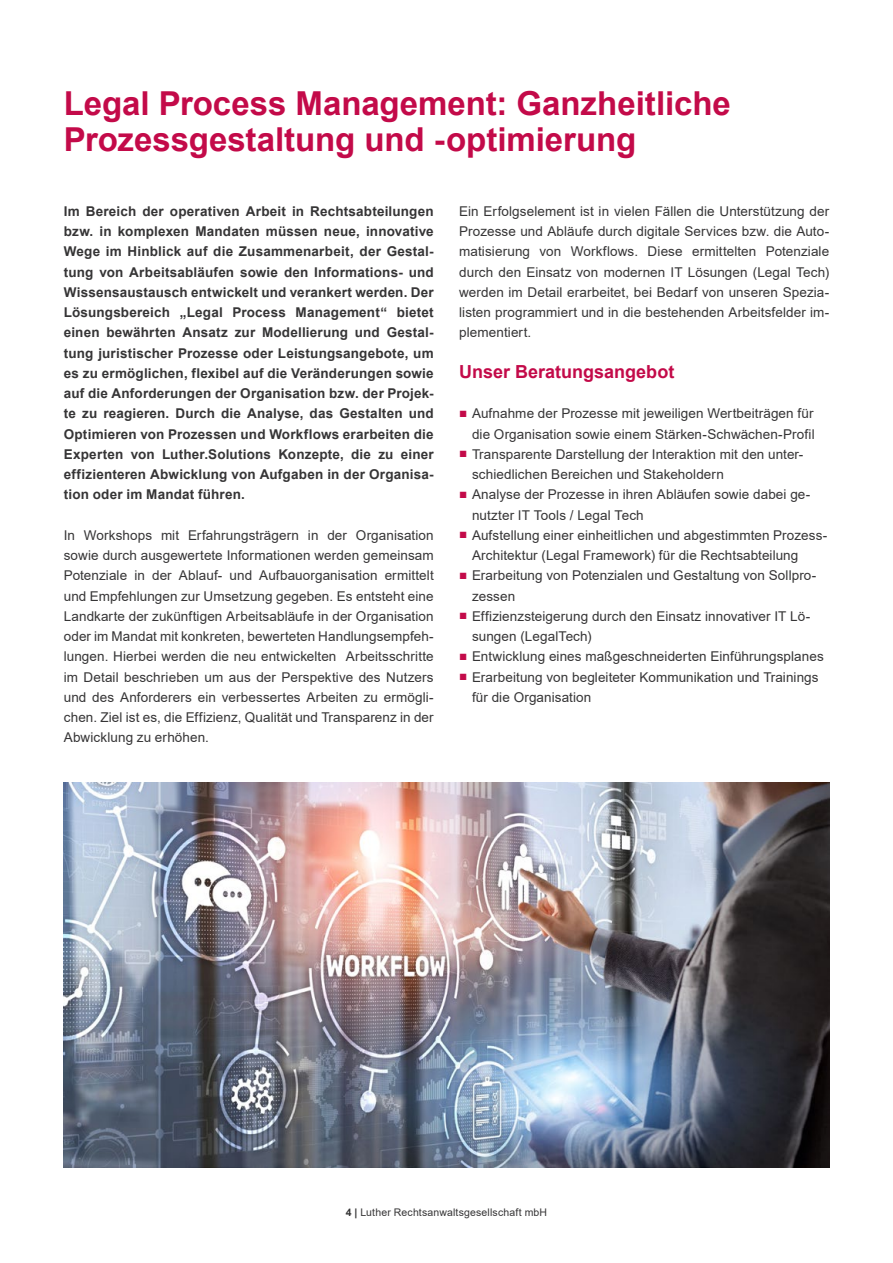
<style>
.page{position:relative;width:893px;height:1263px;background:#fff}
.page>*{position:absolute;margin:0;border:0;box-sizing:border-box;transform-origin:0 0}
.t1{font:700 33px/36px "Arial";color:#c30a49}
.t2{font:700 18px "Arial";color:#c30a49}
.Copy{font:13.5px/20.2px "Arial";letter-spacing:.005em;color:#363536}
.Einleitungstext_9pt{font:700 13.5px/20.2px "Arial";letter-spacing:.015em;color:#363536;text-align:justify}
.t3{font:10.5px "Arial";letter-spacing:.015em;color:#363536}
.s1{color:#c30a49}
.s2{font-weight:700}
</style>
<div class="page">
<img style="left:64px;top:783px;width:765px;height:385px">
<h1 class="t1" style="left:64px;top:86px;width:669px">Legal Process Management: Ganzheitliche<br>Prozessgestaltung und -optimierung</h1>
<p class="Einleitungstext_9pt" style="left:64px;top:201px;width:371px">Im Bereich der operativen Arbeit in Rechtsabteilungen bzw. in komplexen Mandaten müssen neue, innovative Wege im Hinblick auf die Zusammenarbeit, der Gestal&shy;tung von Arbeitsabläufen sowie den Informations- und Wissensaustausch entwickelt und verankert werden. Der Lösungsbereich „Legal Process Management“ bietet einen bewährten Ansatz zur Modellierung und Gestal&shy;tung juristischer Prozesse oder Leistungsangebote, um es zu ermöglichen, flexibel auf die Veränderungen sowie auf die Anforderungen der Organisation bzw. der Projek&shy;te zu reagieren. Durch die Analyse, das Gestalten und Optimieren von Prozessen und Workflows erarbeiten die Experten von Luther.Solutions Konzepte, die zu einer effizienteren Abwicklung von Aufgaben in der Organisa&shy;tion oder im Mandat führen.</p>
<p class="Copy" style="left:64px;top:525px;width:371px;text-align:justify">In Workshops mit Erfahrungsträgern in der Organisation sowie durch ausgewertete Informationen werden gemeinsam Potenziale in der Ablauf- und Aufbauorganisation ermittelt und Empfehlungen zur Umsetzung gegeben. Es entsteht eine Landkarte der zukünftigen Arbeitsabläufe in der Organisation oder im Mandat mit konkreten, bewerteten Handlungsempfeh&shy;lungen. Hierbei werden die neu entwickelten Arbeitsschritte im Detail beschrieben um aus der Perspektive des Nutzers und des Anforderers ein verbessertes Arbeiten zu ermögli&shy;chen. Ziel ist es, die Effizienz, Qualität und Transparenz in der Abwicklung zu erhöhen.</p>
<p class="Copy" style="left:459px;top:201px;width:371px;text-align:justify">Ein Erfolgselement ist in vielen Fällen die Unterstützung der Prozesse und Abläufe durch digitale Services bzw. die Auto&shy;matisierung von Workflows. Diese ermittelten Potenziale durch den Einsatz von modernen IT Lösungen (Legal Tech) werden im Detail erarbeitet, bei Bedarf von unseren Spezia&shy;listen programmiert und in die bestehenden Arbeitsfelder im&shy;plementiert.</p>
<h2 class="t2" style="left:459px;top:359px;width:217px">Unser Beratungsangebot</h2>
<p class="Copy" style="left:459px;top:403px;width:357px;text-align:right"><span class="s1">■</span> Aufnahme der Prozesse mit jeweiligen Wertbeiträgen für die Organisation sowie einem Stärken-Schwächen-Profil</p>
<p class="Copy" style="left:472px;top:444px;width:333px;text-indent:-13px"><span class="s1">■</span> Transparente Darstellung der Interaktion mit den unter&shy;schiedlichen Bereichen und Stakeholdern</p>
<p class="Copy" style="left:472px;top:484px;width:340px;text-indent:-13px"><span class="s1">■</span> Analyse der Prozesse in ihren Abläufen sowie dabei ge&shy;nutzter IT Tools / Legal Tech</p>
<p class="Copy" style="left:472px;top:525px;width:357px;text-indent:-13px"><span class="s1">■</span> Aufstellung einer einheitlichen und abgestimmten Prozess-<br>Architektur (Legal Framework) für die Rechtsabteilung</p>
<p class="Copy" style="left:472px;top:565px;width:346px;text-indent:-13px"><span class="s1">■</span> Erarbeitung von Potenzialen und Gestaltung von Sollpro&shy;zessen</p>
<p class="Copy" style="left:472px;top:606px;width:340px;text-indent:-13px"><span class="s1">■</span> Effizienzsteigerung durch den Einsatz innovativer IT Lö&shy;sungen (LegalTech)</p>
<p class="Copy" style="left:459px;top:646px;width:366px"><span class="s1">■</span> Entwicklung eines maßgeschneiderten Einführungsplanes</p>
<p class="Copy" style="left:472px;top:667px;width:348px;text-indent:-13px"><span class="s1">■</span> Erarbeitung von begleiteter Kommunikation und Trainings für die Organisation</p>
<p class="t3" style="left:346px;top:1205px;width:203px"><span class="s2">4 |</span> Luther Rechtsanwaltsgesellschaft mbH</p>
</div>
